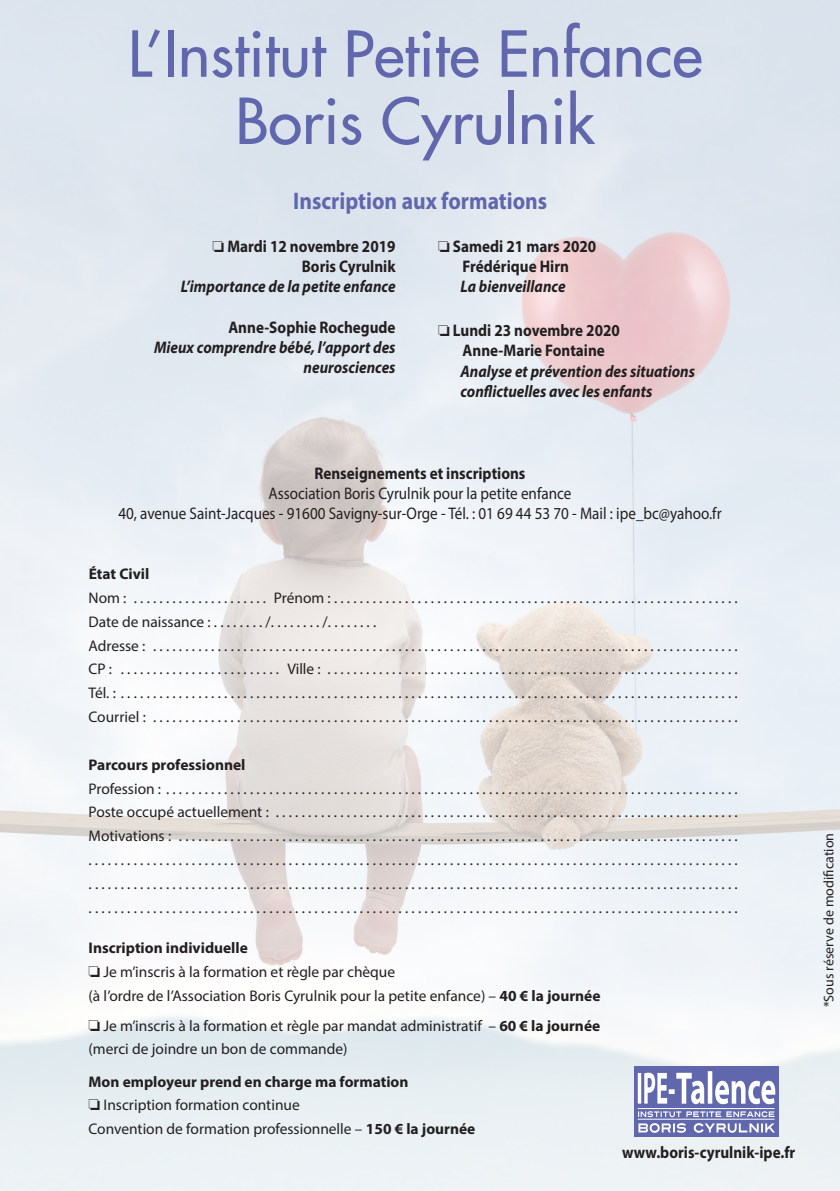
<style>
.page{position:relative;width:840px;height:1191px;background:#fff}
.page>*{position:absolute;margin:0;border:0;box-sizing:border-box;transform-origin:0 0}
.t1{font:61.6px/67.2px "Futura";color:#6067ad;text-align:center}
.t2{font:700 24px "Myriad Pro";color:#6067ad;scale:.9 1}
.t3{font:700 16.8px/20.2px "Myriad Pro";color:#231f20;text-align:center;scale:.9 1}
.t4{font:italic 700 16.8px/20.2px "Myriad Pro";color:#231f20;text-align:right;scale:.9 1}
.t5{font:16.8px/20px "Myriad Pro";color:#231f20;text-align:center;scale:.9 1}
.t6{font:15.4px/23.8px "Myriad Pro";color:#231f20}
.t7{font:700 15.4px "Myriad Pro";color:#231f20}
.t8{font:14px "Myriad Pro";color:#231f20}
.s1{font-weight:700}
</style>
<div class="page">
<img style="left:0;top:0;width:839px;height:1191px">
<div style="left:633px;top:1066px;width:145px;height:70px;background:#6067ad"></div>
<svg style="left:638px;top:1111px;width:136px;height:6px"></svg>
<svg style="left:638px;top:1123px;width:136px;height:9px"></svg>
<hr style="left:637px;top:1108px;width:137px;height:1px;background:#fff">
<hr style="left:637px;top:1118px;width:137px;height:1px;background:#fff">
<svg style="left:637px;top:1071px;width:137px;height:33px"></svg>
<h1 class="t1" style="left:128px;top:21px;width:575px">L’Institut Petite Enfance<br>Boris Cyrulnik</h1>
<h2 class="t2" style="left:293px;top:185px;width:284px">Inscription aux formations</h2>
<p class="t3" style="left:212px;top:236px;width:205px;text-align:right">❏ Mardi 12 novembre 2019<br>Boris Cyrulnik</p>
<p class="t4" style="left:181px;top:276px;width:240px">L’importance de la petite enfance</p>
<p class="t3" style="left:228px;top:316px;width:187px">Anne-Sophie Rochegude</p>
<p class="t4" style="left:154px;top:336px;width:269px">Mieux comprendre bébé, l’apport des neurosciences</p>
<p class="t3" style="left:438px;top:236px;width:177px">❏ Samedi 21 mars 2020<br>Frédérique Hirn</p>
<p class="t4" style="left:460px;top:276px;width:118px">La bienveillance</p>
<p class="t3" style="left:438px;top:320px;width:203px">❏ Lundi 23 novembre 2020<br>Anne-Marie Fontaine</p>
<p class="t4" style="left:460px;top:360px;width:262px;text-align:left">Analyse et prévention des situations conflictuelles avec les enfants</p>
<p class="t3" style="left:314px;top:462px;width:236px">Renseignements et inscriptions</p>
<p class="t5" style="left:118px;top:482px;width:671px">Association Boris Cyrulnik pour la petite enfance<br>40, avenue Saint-Jacques - 91600 Savigny-sur-Orge - Tél. : 01 69 44 53 70 - Mail : ipe_bc@yahoo.fr</p>
<p class="t7" style="left:89px;top:564px;width:62px">État Civil</p>
<p class="t6" style="left:88px;top:586px;width:650px">Nom : . . . . . . . . . . . . . . . . . . . . . Prénom : ...............................................................<br>Date de naissance : ........ /........ /........<br>Adresse : . . . . . . . . . . . . . . . . . . . . . . . . . . . . . . . . . . . . . . . . . . . . . . . . . . . . . . . . . . . . . . . . . . . . . . . . . . . . . . . . . . . . . . . . . . .<br>CP : . . . . . . . . . . . . . . . . . . . . . . . . . Ville : . . . . . . . . . . . . . . . . . . . . . . . . . . . . . . . . . . . . . . . . . . . . . . . . . . . . . . . . . . . . . . . .<br>Tél. : . . . . . . . . . . . . . . . . . . . . . . . . . . . . . . . . . . . . . . . . . . . . . . . . . . . . . . . . . . . . . . . . . . . . . . . . . . . . . . . . . . . . . . . . . . . . . . . .<br>Courriel : . . . . . . . . . . . . . . . . . . . . . . . . . . . . . . . . . . . . . . . . . . . . . . . . . . . . . . . . . . . . . . . . . . . . . . . . . . . . . . . . . . . . . . . . . . .</p>
<p class="t7" style="left:88px;top:754px;width:158px">Parcours professionnel</p>
<p class="t6" style="left:88px;top:776px;width:650px;text-align:justify">Profession : . . . . . . . . . . . . . . . . . . . . . . . . . . . . . . . . . . . . . . . . . . . . . . . . . . . . . . . . . . . . . . . . . . . . . . . . . . . . . . . . . . . . . . . . .<br>Poste occupé actuellement : . . . . . . . . . . . . . . . . . . . . . . . . . . . . . . . . . . . . . . . . . . . . . . . . . . . . . . . . . . . . . . . . . . . . . . . .<br>Motivations : . . . . . . . . . . . . . . . . . . . . . . . . . . . . . . . . . . . . . . . . . . . . . . . . . . . . . . . . . . . . . . . . . . . . . . . . . . . . . . . . . . . . . . . ..................................... . . . . . . . . . . . . . . . . . . . . . . . . . . . . . . . . . . . . . . . . . . . . . . . . . . . . . . . . . . . . . . . . . ..................................... . . . . . . . . . . . . . . . . . . . . . . . . . . . . . . . . . . . . . . . . . . . . . . . . . . . . . . . . . . . . . . . . . ..................................... . . . . . . . . . . . . . . . . . . . . . . . . . . . . . . . . . . . . . . . . . . . . . . . . . . . . . . . . . . . . . . . . .</p>
<p class="t6" style="left:88px;top:936px;width:513px"><span class="s1">Inscription individuelle<br></span>❏ Je m’inscris à la formation et règle par chèque<br>(à l’ordre de l’Association Boris Cyrulnik pour la petite enfance) – <span class="s1">40 € la journée</span></p>
<p class="t6" style="left:88px;top:1013px;width:513px">❏ Je m’inscris à la formation et règle par mandat administratif – <span class="s1">60 € la journée </span>(merci de joindre un bon de commande)</p>
<p class="t6" style="left:88px;top:1069px;width:388px"><span class="s1">Mon employeur prend en charge ma formation<br></span>❏ Inscription formation continue<br>Convention de formation professionnelle – <span class="s1">150 € la journée</span></p>
<p class="t3" style="left:621px;top:1141px;width:194px">www.boris-cyrulnik-ipe.fr</p>
<p class="t8" style="left:819px;top:1007px;width:176px;rotate:-90deg">*Sous réserve de modification</p>
</div>
